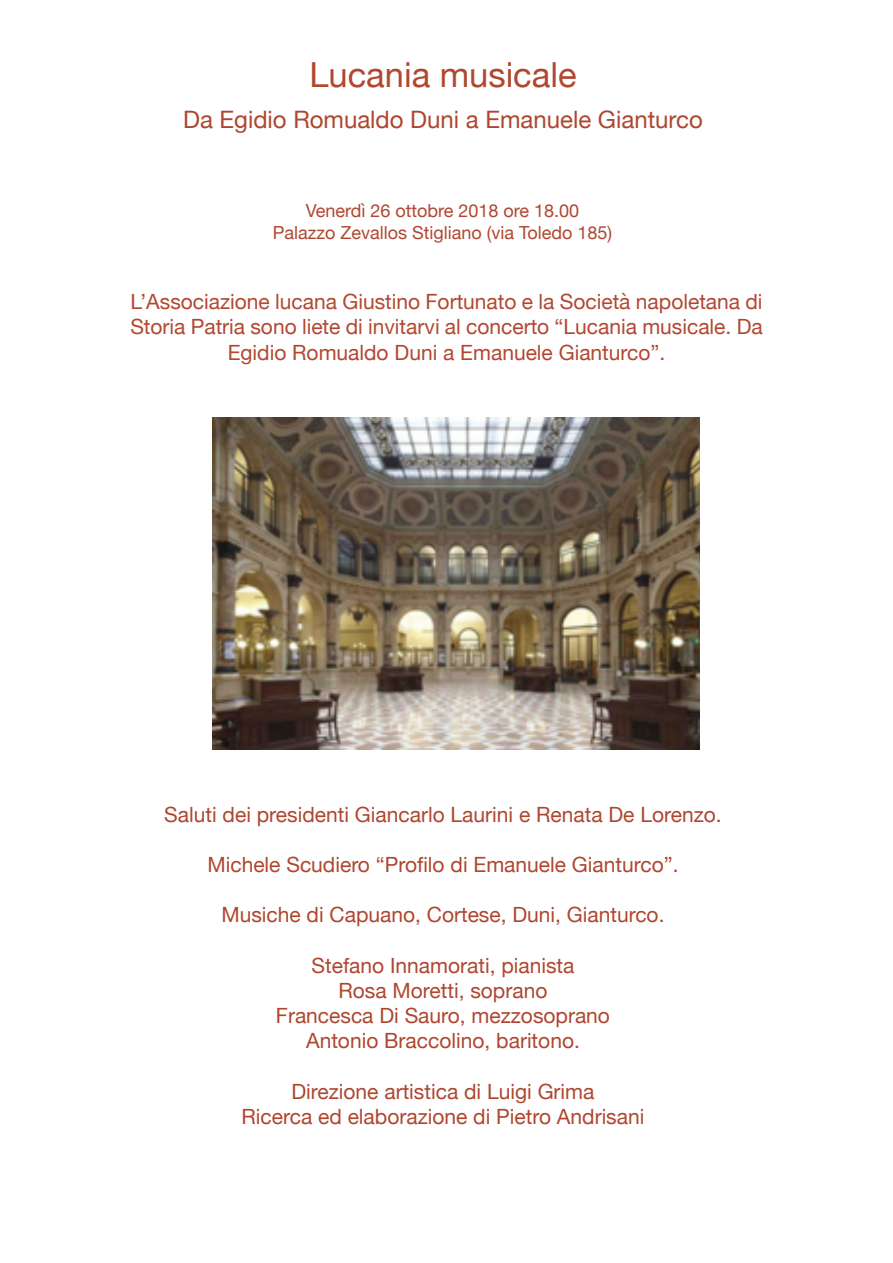
<style>
.page{position:relative;width:893px;height:1263px;background:#fff}
.page>*{position:absolute;margin:0;border:0;box-sizing:border-box;transform-origin:0 0}
.t1{font:34.5px "Helvetica Neue";color:#b24730}
.t2{font:24px "Helvetica Neue";color:#af462f}
.t3{font:21px "Helvetica Neue";color:#af462f}
.t4{font:21px/25.2px "Helvetica Neue";color:#b24731;text-align:center}
.t5{font:18px "Helvetica Neue";color:#b14631}
</style>
<div class="page">
<img style="left:213px;top:418px;width:486px;height:331px">
<p class="t1" style="left:309px;top:50px;width:269px">Lucania musicale</p>
<p class="t2" style="left:183px;top:103px;width:521px">Da Egidio Romualdo Duni a Emanuele Gianturco</p>
<p class="t5" style="left:306px;top:198px;width:275px">Venerdì 26 ottobre 2018 ore 18.00</p>
<p class="t5" style="left:273px;top:219px;width:341px">Palazzo Zevallos Stigliano (via Toledo 185)</p>
<p class="t4" style="left:130px;top:290px;width:634px">L’Associazione lucana Giustino Fortunato e la Società napoletana di<br>Storia Patria sono liete di invitarvi al concerto “Lucania musicale. Da<br>Egidio Romualdo Duni a Emanuele Gianturco”.</p>
<p class="t3" style="left:164px;top:799px;width:559px">Saluti dei presidenti Giancarlo Laurini e Renata De Lorenzo.</p>
<p class="t3" style="left:207px;top:849px;width:473px">Michele Scudiero “Profilo di Emanuele Gianturco”.</p>
<p class="t3" style="left:221px;top:900px;width:445px">Musiche di Capuano, Cortese, Duni, Gianturco.</p>
<p class="t3" style="left:311px;top:950px;width:264px">Stefano Innamorati, pianista</p>
<p class="t3" style="left:339px;top:975px;width:210px">Rosa Moretti, soprano</p>
<p class="t3" style="left:276px;top:1000px;width:336px">Francesca Di Sauro, mezzosoprano</p>
<p class="t3" style="left:306px;top:1026px;width:275px">Antonio Braccolino, baritono.</p>
<p class="t3" style="left:291px;top:1076px;width:304px">Direzione artistica di Luigi Grima</p>
<p class="t3" style="left:242px;top:1101px;width:404px">Ricerca ed elaborazione di Pietro Andrisani</p>
</div>
